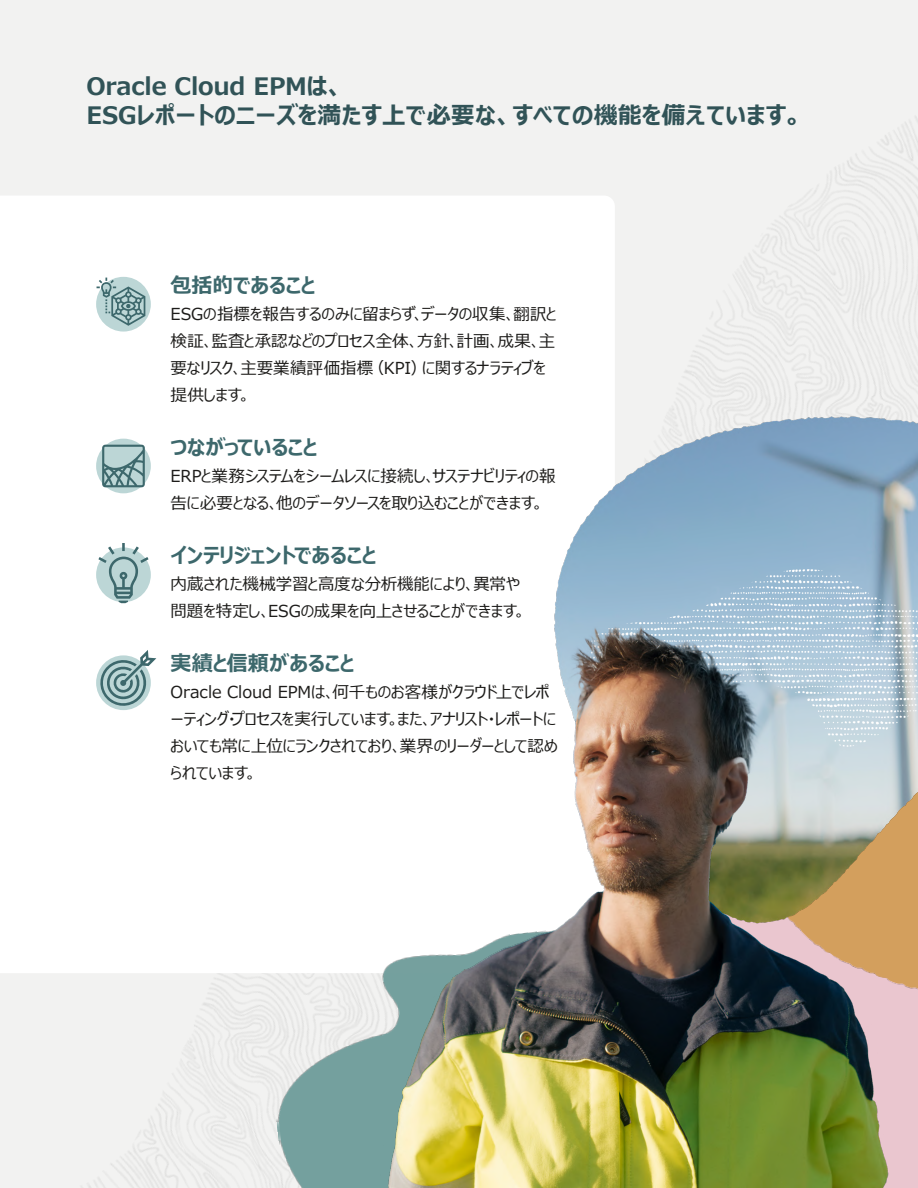
<style>
.page{position:relative;width:918px;height:1188px;background:#fff}
.page>*{position:absolute;margin:0;border:0;box-sizing:border-box;transform-origin:0 0}
.t1{font:700 24px "Meiryo UI";color:#315357}
.Subhead_1{font:700 21px "Meiryo UI";letter-spacing:-.01em;color:#3d686c}
.Subhead_1-2{font:16.5px/27px "Meiryo UI";letter-spacing:-.005em;color:#1d1c1a}
</style>
<div class="page">
<div style="left:0;top:0;width:918px;height:195px;background:#f2f2f1"></div>
<div style="left:411px;top:28px;width:507px;height:354px;background:#f2f2f1"></div>
<svg style="left:96px;top:196px;width:519px;height:515px"></svg>
<svg style="left:97px;top:650px;width:47px;height:59px"></svg>
<svg style="left:98px;top:543px;width:51px;height:60px"></svg>
<svg style="left:96px;top:439px;width:55px;height:54px"></svg>
<svg style="left:102px;top:445px;width:43px;height:42px"></svg>
<svg style="left:96px;top:277px;width:55px;height:55px"></svg>
<svg style="left:97px;top:278px;width:48px;height:48px"></svg>
<img style="left:521px;top:382px;width:397px;height:202px">
<img style="left:583px;top:535px;width:335px;height:49px">
<img style="left:144px;top:584px;width:774px;height:604px">
<p class="t1" style="left:86px;top:69px;width:259px">Oracle Cloud EPMは、</p>
<p class="t1" style="left:86px;top:98px;width:717px">ESGレポートのニーズを満たす上で必要な、すべての機能を備えています。</p>
<p class="Subhead_1" style="left:171px;top:271px;width:147px">包括的であること</p>
<p class="Subhead_1-2" style="left:171px;top:301px;width:388px">ESGの指標を報告するのみに留まらず、データの収集、翻訳と検証、監査と承認などのプロセス全体、方針、計画、成果、主要なリスク、主要業績評価指標（KPI）に関するナラティブを提供します。</p>
<p class="Subhead_1" style="left:171px;top:433px;width:149px">つながっていること</p>
<p class="Subhead_1-2" style="left:171px;top:463px;width:387px">ERPと業務システムをシームレスに接続し、サステナビリティの報告に必要となる、他のデータソースを取り込むことができます。</p>
<p class="Subhead_1" style="left:171px;top:541px;width:208px">インテリジェントであること</p>
<p class="Subhead_1-2" style="left:171px;top:571px;width:351px">内蔵された機械学習と高度な分析機能により、異常や</p>
<p class="Subhead_1-2" style="left:171px;top:598px;width:357px">問題を特定し、ESGの成果を向上させることができます。</p>
<p class="Subhead_1" style="left:171px;top:649px;width:186px">実績と信頼があること</p>
<p class="Subhead_1-2" style="left:171px;top:679px;width:388px">Oracle Cloud EPMは、何千ものお客様がクラウド上でレポーティング・プロセスを実行しています。また、アナリスト・レポートにおいても常に上位にランクされており、業界のリーダーとして認められています。</p>
</div>
